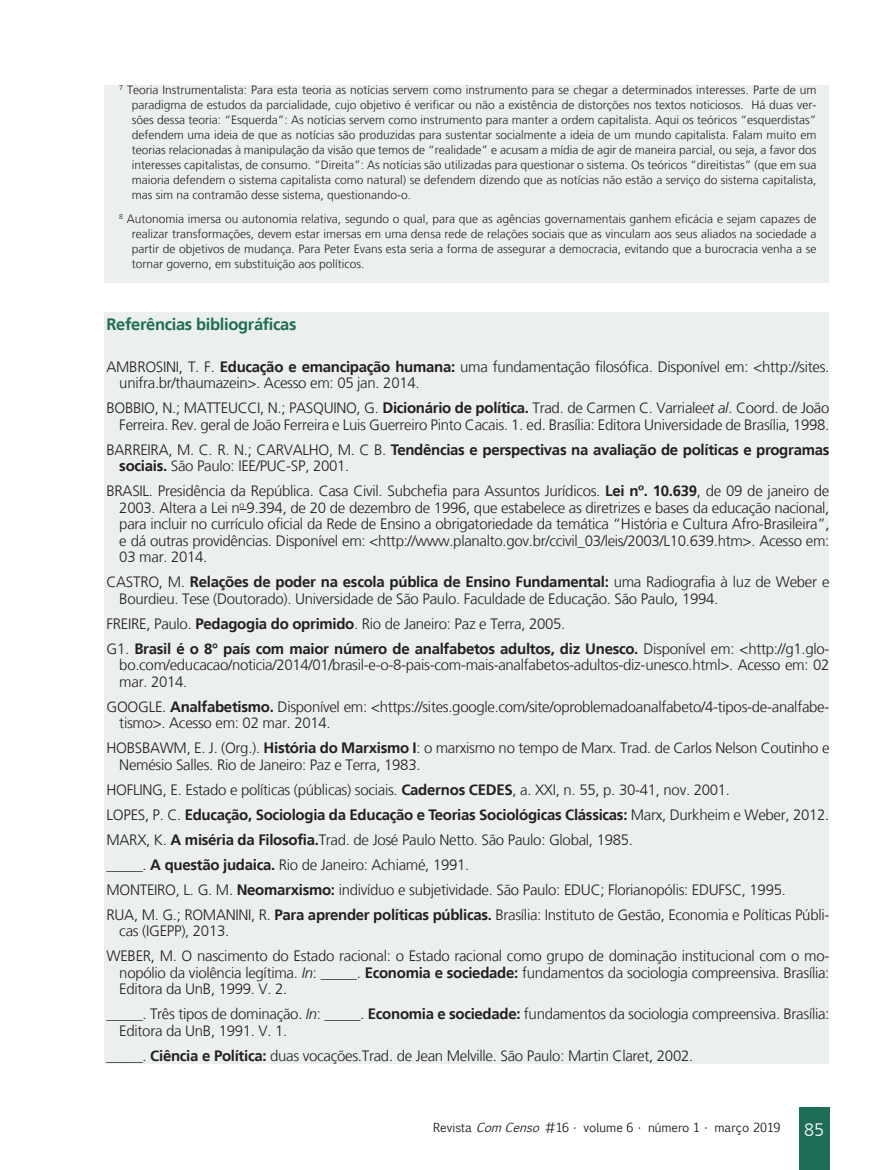
<style>
.page{position:relative;width:893px;height:1170px;background:#fff}
.page>*{position:absolute;margin:0;border:0;box-sizing:border-box;transform-origin:0 0}
.t1{font:300 18px "Frutiger LT";color:#fff}
.Subtítulo_VERDE_ARTI{font:700 16.5px "Frutiger LT";letter-spacing:-.02em;color:#1e6d56}
.Referências__10{font:300 15px/16.5px "Frutiger LT";letter-spacing:-.02em;color:#231f20}
.Referências__10-2{font:700 15px/16.5px "Frutiger LT";letter-spacing:-.02em;color:#231f20}
.Notas{font:300 12px/15px "Frutiger LT";color:#231f20;text-align:justify}
.t2{font:12px "Euphemia CAS";color:#231f20}
.s1{font-weight:700}
.s2{font-style:italic}
.s3{font-weight:300}
</style>
<div class="page">
<div style="left:799px;top:1107px;width:30px;height:62px;background:#1e6d56"></div>
<div style="left:104px;top:311px;width:725px;height:752px;background:#ebefed"></div>
<div style="left:105px;top:85px;width:724px;height:198px;background:#ebefed"></div>
<p class="Notas" style="left:132px;top:83px;width:686px;text-indent:-13px"><sup>7</sup> Teoria Instrumentalista: Para esta teoria as notícias servem como instrumento para se chegar a determinados interesses. Parte de um paradigma de estudos da parcialidade, cujo objetivo é verificar ou não a existência de distorções nos textos noticiosos. Há duas ver&shy;sões dessa teoria: “Esquerda”: As notícias servem como instrumento para manter a ordem capitalista. Aqui os teóricos “esquerdistas” defendem uma ideia de que as notícias são produzidas para sustentar socialmente a ideia de um mundo capitalista. Falam muito em teorias relacionadas à manipulação da visão que temos de “realidade” e acusam a mídia de agir de maneira parcial, ou seja, a favor dos interesses capitalistas, de consumo. “Direita”: As notícias são utilizadas para questionar o sistema. Os teóricos “direitistas” (que em sua maioria defendem o sistema capitalista como natural) se defendem dizendo que as notícias não estão a serviço do sistema capitalista, mas sim na contramão desse sistema, questionando-o.</p>
<p class="Notas" style="left:132px;top:211px;width:686px;text-indent:-13px"><sup>8</sup> Autonomia imersa ou autonomia relativa, segundo o qual, para que as agências governamentais ganhem eficácia e sejam capazes de realizar transformações, devem estar imersas em uma densa rede de relações sociais que as vinculam aos seus aliados na sociedade a partir de objetivos de mudança. Para Peter Evans esta seria a forma de assegurar a democracia, evitando que a burocracia venha a se tornar governo, em substituição aos políticos.</p>
<p class="Subtítulo_VERDE_ARTI" style="left:107px;top:314px;width:191px">Referências bibliográficas</p>
<p class="Referências__10" style="left:119px;top:358px;width:712px;text-indent:-13px">AMBROSINI, T. F. <span class="s1">Educação e emancipação humana:</span> uma fundamentação filosófica. Disponível em: &lt;http://sites. unifra.br/thaumazein&gt;. Acesso em: 05 jan. 2014.</p>
<p class="Referências__10" style="left:107px;top:400px;width:724px;text-align:right">BOBBIO, N.; MATTEUCCI, N.; PASQUINO, G. <span class="s1">Dicionário de política.</span> Trad. de Carmen C. Varriale<span class="s2">et al</span>. Coord. de João<br>Ferreira. Rev. geral de João Ferreira e Luis Guerreiro Pinto Cacais. 1. ed. Brasília: Editora Universidade de Brasília, 1998.</p>
<p class="Referências__10-2" style="left:119px;top:441px;width:712px;text-indent:-13px"><span class="s3">BARREIRA, M. C. R. N.; CARVALHO, M. C B.</span> Tendências e perspectivas na avaliação de políticas e programas sociais. <span class="s3">São Paulo: IEE/PUC-SP, 2001.</span></p>
<p class="Referências__10" style="left:119px;top:483px;width:712px;text-align:justify;text-indent:-13px">BRASIL. Presidência da República. Casa Civil. Subchefia para Assuntos Jurídicos. <span class="s1">Lei nº. 10.639</span>, de 09 de janeiro de 2003. Altera a Lei n<sup>o</sup> 9.394, de 20 de dezembro de 1996, que estabelece as diretrizes e bases da educação nacional, para incluir no currículo oficial da Rede de Ensino a obrigatoriedade da temática “História e Cultura Afro-Brasileira”, e dá outras providências. Disponível em: &lt;http://www.planalto.gov.br/ccivil_03/leis/2003/L10.639.htm&gt;. Acesso em:<br>03 mar. 2014.</p>
<p class="Referências__10" style="left:119px;top:574px;width:712px;text-indent:-13px">CASTRO, M. <span class="s1">Relações de poder na escola pública de Ensino Fundamental:</span> uma Radiografia à luz de Weber e<br>Bourdieu. Tese (Doutorado). Universidade de São Paulo. Faculdade de Educação. São Paulo, 1994.</p>
<p class="Referências__10" style="left:107px;top:615px;width:460px">FREIRE, Paulo. <span class="s1">Pedagogia do oprimido</span>. Rio de Janeiro: Paz e Terra, 2005.</p>
<p class="Referências__10" style="left:119px;top:640px;width:712px;text-align:justify;text-indent:-13px">G1. <span class="s1">Brasil é o 8° país com maior número de analfabetos adultos, diz Unesco.</span> Disponível em: &lt;http://g1.glo&shy;bo.com/educacao/noticia/2014/01/brasil-e-o-8-pais-com-mais-analfabetos-adultos-diz-unesco.html&gt;. Acesso em: 02 mar. 2014.</p>
<p class="Referências__10" style="left:119px;top:698px;width:712px;text-indent:-13px">GOOGLE. <span class="s1">Analfabetismo.</span> Disponível em: &lt;https://sites.google.com/site/oproblemadoanalfabeto/4-tipos-de-analfabe&shy;tismo&gt;. Acesso em: 02 mar. 2014.</p>
<p class="Referências__10" style="left:119px;top:740px;width:712px;text-indent:-13px">HOBSBAWM, E. J. (Org.). <span class="s1">História do Marxismo I</span>: o marxismo no tempo de Marx. Trad. de Carlos Nelson Coutinho e<br>Nemésio Salles. Rio de Janeiro: Paz e Terra, 1983.</p>
<p class="Referências__10" style="left:107px;top:781px;width:625px">HOFLING, E. Estado e políticas (públicas) sociais. <span class="s1">Cadernos CEDES</span>, a. XXI, n. 55, p. 30-41, nov. 2001.</p>
<p class="Referências__10-2" style="left:107px;top:806px;width:724px"><span class="s3">LOPES, P. C.</span> Educação, Sociologia da Educação e Teorias Sociológicas Clássicas: <span class="s3">Marx, Durkheim e Weber, 2012.</span></p>
<p class="Referências__10" style="left:107px;top:831px;width:528px">MARX, K. <span class="s1">A miséria da Filosofia.</span>Trad. de José Paulo Netto. São Paulo: Global, 1985.</p>
<p class="Referências__10" style="left:107px;top:856px;width:364px">_____. <span class="s1">A questão judaica.</span> Rio de Janeiro: Achiamé, 1991.</p>
<p class="Referências__10" style="left:107px;top:881px;width:681px">MONTEIRO, L. G. M. <span class="s1">Neomarxismo:</span> indivíduo e subjetividade. São Paulo: EDUC; Florianopólis: EDUFSC, 1995.</p>
<p class="Referências__10" style="left:119px;top:906px;width:712px;text-indent:-13px">RUA, M. G.; ROMANINI, R. <span class="s1">Para aprender políticas públicas.</span> Brasília: Instituto de Gestão, Economia e Políticas Públi&shy;cas (IGEPP), 2013.</p>
<p class="Referências__10" style="left:119px;top:948px;width:712px;text-align:justify;text-indent:-13px">WEBER, M. O nascimento do Estado racional: o Estado racional como grupo de dominação institucional com o mo&shy;nopólio da violência legítima. <span class="s2">In</span>: _____. <span class="s1">Economia e sociedade:</span> fundamentos da sociologia compreensiva. Brasília:<br>Editora da UnB, 1999. V. 2.</p>
<p class="Referências__10" style="left:119px;top:1006px;width:712px;text-indent:-13px">_____. Três tipos de dominação. <span class="s2">In</span>: _____. <span class="s1">Economia e sociedade:</span> fundamentos da sociologia compreensiva. Brasília:<br>Editora da UnB, 1991. V. 1.</p>
<p class="Referências__10" style="left:107px;top:1047px;width:588px">_____. <span class="s1">Ciência e Política:</span> duas vocações.Trad. de Jean Melville. São Paulo: Martin Claret, 2002.</p>
<p class="t2" style="left:433px;top:1119px;width:349px">Revista <span class="s2">ComCenso</span> #16 • volume 6 • número 1 • março 2019</p>
<p class="t1" style="left:804px;top:1119px;width:22px">85</p>
</div>
